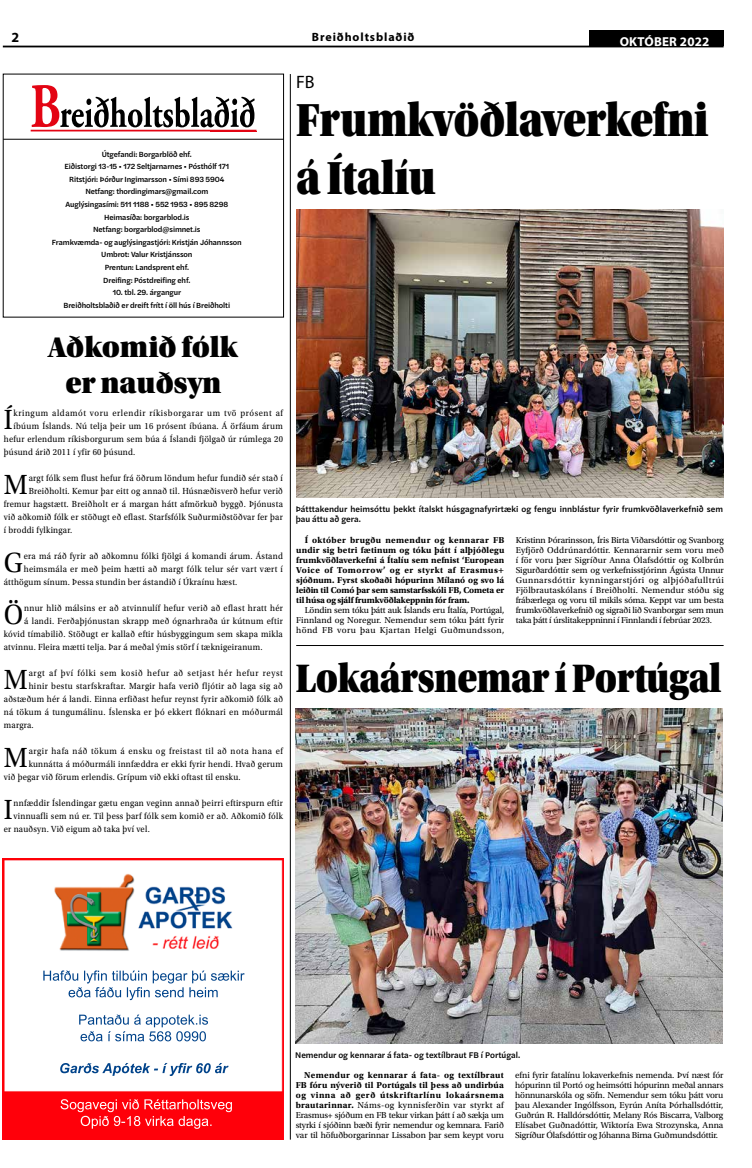
<style>
.page{position:relative;width:752px;height:1168px;background:#fff}
.page>*{position:absolute;margin:0;border:0;box-sizing:border-box;transform-origin:0 0}
.t1{font:49px/58.8px "Utopia Std Black Headline";letter-spacing:-.01em;color:#000;scale:.85 1}
.t2{font:42px "Utopia Std Black Headline";letter-spacing:-.01em;color:#000;scale:.85 1}
.t3{font:30px/36px "Utopia Std Black Headline";color:#000;text-align:center}
.t4{font:29.2px "Utopia Std";color:#000;scale:.92 1}
.t5{font:18px "Myriad Pro";color:#000}
.t6{font:700 14px "Myriad Pro";color:#000}
.t7{font:700 13px "Myriad Pro";letter-spacing:.015em;color:#fff}
.t8{font:700 12px "Myriad Pro";letter-spacing:.075em;color:#000}
.t9{font:9.3px "Utopia Std";letter-spacing:.03em;color:#000;scale:.92 1}
.t10{font:9.3px "Utopia Std";letter-spacing:.065em;color:#000;scale:.92 1}
.t11{font:9.3px "Utopia Std";letter-spacing:.075em;color:#000;scale:.92 1}
.t12{font:9.3px "Utopia Std";letter-spacing:.06em;color:#000;scale:.92 1}
.t13{font:9px/10px "Utopia Std";letter-spacing:-.01em;color:#000;text-align:justify}
.t14{font:700 9px/10px "Utopia Std";letter-spacing:-.015em;color:#000;text-align:justify}
.t15{font:500 8.6px/10px "Halyard Text";letter-spacing:.005em;color:#000}
.t16{font:500 7.8px/12.6px "Halyard Text";letter-spacing:-.015em;color:#000;text-align:center}
.s1{font-weight:700}
</style>
<div class="page">
<hr style="left:3px;top:46px;width:720px;height:1px;background:#000">
<hr style="left:290px;top:74px;width:1px;height:1066px;background:#000">
<hr style="left:3px;top:139px;width:280px;height:1px;background:#000">
<div style="left:588px;top:30px;width:135px;height:16px;background:#000"></div>
<svg style="left:32px;top:85px;width:223px;height:42px"></svg>
<hr style="left:31px;top:130px;width:225px;height:1px;background:#e30413">
<hr style="left:210px;top:131px;width:47px;height:1px;background:#e30413">
<img style="left:3px;top:859px;width:281px;height:281px">
<img style="left:296px;top:209px;width:427px;height:288px">
<img style="left:295px;top:709px;width:427px;height:334px">
<hr style="left:296px;top:645px;width:427px;height:1px;background:#000">
<h3 class="t6" style="left:11px;top:28px;width:9px">2</h3>
<p class="t8" style="left:312px;top:29px;width:104px">Breiðholtsblaðið</p>
<h3 class="t5" style="left:296px;top:71px;width:20px">FB</h3>
<h3 class="t7" style="left:619px;top:33px;width:91px">OKTÓBER 2022</h3>
<p class="t16" style="left:52px;top:147px;width:191px">Útgefandi: Borgarblöð ehf.<br>Eiðistorgi 13-15 • 172 Seltjarnarnes • Pósthólf 171<br>Ritstjóri: Þórður Ingimarsson • Sími 893 5904<br>Netfang: thordingimars@gmail.com<br>Auglýsingasími: 511 1188 • 552 1953 • 895 8298<br>Heimasíða: borgarblod.is<br>Netfang: borgarblod@simnet.is<br>Framkvæmda- og auglýsingastjóri: Kristján Jóhannsson Umbrot: Valur Kristjánsson<br>Prentun: Landsprent ehf.<br>Dreifing: Póstdreifing ehf.</p>
<p class="t16" style="left:63px;top:286px;width:168px">10. tbl. 29. árgangur<br>Breiðholtsblaðið er dreift frítt í öll hús í Breiðholti</p>
<h3 class="t3" style="left:49px;top:330px;width:191px">Aðkomið fólk er nauðsyn</h3>
<h3 class="t4" style="left:4px;top:404px;width:11px">Í</h3>
<p class="t10" style="left:14px;top:408px;width:294px">kringum aldamót voru erlendir ríkisborgarar um tvö prósent af</p>
<p class="t9" style="left:14px;top:421px;width:294px">íbúum Íslands. Nú telja þeir um 16 prósent íbúana. Á örfáum árum</p>
<p class="t9" style="left:4px;top:434px;width:305px">hefur erlendum ríkisborgurum sem búa á Íslandi fjölgað úr rúmlega 20</p>
<p class="t9" style="left:4px;top:447px;width:144px">þúsund árið 2011 í yfir 60 þúsund.</p>
<h3 class="t4" style="left:4px;top:469px;width:28px">M</h3>
<p class="t9" style="left:29px;top:473px;width:278px">argt fólk sem flust hefur frá öðrum löndum hefur fundið sér stað í</p>
<p class="t9" style="left:29px;top:486px;width:278px">Breiðholti. Kemur þar eitt og annað til. Húsnæðisverð hefur verið</p>
<p class="t9" style="left:4px;top:499px;width:305px">fremur hagstætt. Breiðholt er á margan hátt afmörkuð byggð. Þjónusta</p>
<p class="t9" style="left:4px;top:512px;width:305px">við aðkomið fólk er stöðugt eð eflast. Starfsfólk Suðurmiðstöðvar fer þar</p>
<p class="t9" style="left:4px;top:525px;width:76px">í broddi fylkingar.</p>
<h3 class="t4" style="left:4px;top:547px;width:22px">G</h3>
<p class="t9" style="left:24px;top:551px;width:283px">era má ráð fyrir að aðkomnu fólki fjölgi á komandi árum. Ástand</p>
<p class="t9" style="left:24px;top:564px;width:283px">heimsmála er með þeim hætti að margt fólk telur sér vart vært í</p>
<p class="t9" style="left:4px;top:577px;width:255px">átthögum sínum. Þessa stundin ber ástandið í Úkraínu hæst.</p>
<h3 class="t4" style="left:4px;top:599px;width:23px">Ö</h3>
<p class="t9" style="left:24px;top:603px;width:283px">nnur hlið málsins er að atvinnulíf hefur verið að eflast hratt hér</p>
<p class="t9" style="left:24px;top:616px;width:282px">á landi. Ferðaþjónustan skrapp með ógnarhraða úr kútnum eftir</p>
<p class="t9" style="left:4px;top:629px;width:305px">kóvid tímabilið. Stöðugt er kallað eftir húsbyggingum sem skapa mikla</p>
<p class="t9" style="left:4px;top:642px;width:282px">atvinnu. Fleira mætti telja. Þar á meðal ýmis störf í tæknigeiranum.</p>
<h3 class="t4" style="left:4px;top:664px;width:28px">M</h3>
<p class="t11" style="left:29px;top:668px;width:278px">argt af því fólki sem kosið hefur að setjast hér hefur reyst</p>
<p class="t9" style="left:29px;top:681px;width:278px">hinir bestu starfskraftar. Margir hafa verið fljótir að laga sig að</p>
<p class="t9" style="left:4px;top:694px;width:305px">aðstæðum hér á landi. Einna erfiðast hefur reynst fyrir aðkomið fólk að</p>
<p class="t9" style="left:4px;top:707px;width:305px">ná tökum á tungumálinu. Íslenska er þó ekkert flóknari en móðurmál</p>
<p class="t9" style="left:4px;top:720px;width:34px">margra.</p>
<h3 class="t4" style="left:4px;top:742px;width:28px">M</h3>
<p class="t12" style="left:29px;top:746px;width:278px">argir hafa náð tökum á ensku og freistast til að nota hana ef</p>
<p class="t9" style="left:29px;top:759px;width:278px">kunnátta á móðurmáli innfæddra er ekki fyrir hendi. Hvað gerum</p>
<p class="t9" style="left:4px;top:772px;width:259px">við þegar við förum erlendis. Grípum við ekki oftast til ensku.</p>
<h3 class="t4" style="left:4px;top:794px;width:11px">I</h3>
<p class="t9" style="left:14px;top:798px;width:294px">nnfæddir Íslendingar gætu engan veginn annað þeirri eftirspurn eftir</p>
<p class="t9" style="left:14px;top:811px;width:294px">vinnuafli sem nú er. Til þess þarf fólk sem komið er að. Aðkomið fólk</p>
<p class="t9" style="left:4px;top:824px;width:160px">er nauðsyn. Við eigum að taka því vel.</p>
<h1 class="t1" style="left:296px;top:91px;width:486px">Frumkvöðlaverkefni á Ítalíu</h1>
<p class="t15" style="left:295px;top:503px;width:429px">Þátttakendur heimsóttu þekkt ítalskt húsgagnafyrirtæki og fengu innblástur fyrir frumkvöðlaverkefnið sem þau áttu að gera.</p>
<p class="t14" style="left:296px;top:535px;width:209px;text-indent:9px">Í október brugðu nemendur og kennarar FB undir sig betri fætinum og tóku þátt í alþjóðlegu frumkvöðlaverkefni á Ítalíu sem nefnist ‘European Voice of Tomorrow’ og er styrkt af Erasmus+ sjóðnum. Fyrst skoðaði hópurinn Mílanó og svo lá leiðin til Comó þar sem samstarfsskóli FB, Cometa er til húsa og sjálf frumkvöðlakeppnin fór fram.</p>
<p class="t13" style="left:296px;top:605px;width:209px;text-indent:9px">Löndin sem tóku þátt auk Íslands eru Ítalía, Portúgal, Finnland og Noregur. Nemendur sem tóku þátt fyrir hönd FB voru þau Kjartan Helgi Guðmundsson,</p>
<p class="t13" style="left:515px;top:535px;width:210px">Kristinn Þórarinsson, Íris Birta Viðarsdóttir og Svanborg Eyfjörð Oddrúnardóttir. Kennararnir sem voru með í för voru þær Sigríður Anna Ólafsdóttir og Kolbrún Sigurðardóttir sem og verkefnisstjórinn Ágústa Unnur Gunnarsdóttir kynningarstjóri og alþjóðafulltrúi Fjölbrautaskólans í Breiðholti. Nemendur stóðu sig frábærlega og voru til mikils sóma. Keppt var um besta frumkvöðlaverkefnið og sigraði lið Svanborgar sem mun taka þátt í úrslitakeppninni í Finnlandi í febrúar 2023.</p>
<h2 class="t2" style="left:295px;top:657px;width:502px">Lokaársnemar í Portúgal</h2>
<p class="t15" style="left:295px;top:1049px;width:226px">Nemendur og kennarar á fata- og textílbraut FB í Portúgal.</p>
<p class="t13" style="left:295px;top:1071px;width:210px;text-indent:9px"><span class="s1">Nemendur og kennarar á fata- og textílbraut FB fóru nýverið til Portúgals til þess að undirbúa og vinna að gerð útskriftarlínu lokaársnema brautarinnar.</span> Náms-og kynnisferðin var styrkt af Erasmus+ sjóðum en FB tekur virkan þátt í að sækja um styrki í sjóðinn bæði fyrir nemendur og kemnara. Farið var til höfuðborgarinnar Lissabon þar sem keypt voru</p>
<p class="t13" style="left:515px;top:1071px;width:210px">efni fyrir fatalínu lokaverkefnis nemenda. Því næst fór hópurinn til Portó og heimsótti hópurinn meðal annars hönnunarskóla og söfn. Nemendur sem tóku þátt voru þau Alexander Ingólfsson, Eyrún Aníta Þórhallsdóttir, Guðrún R. Halldórsdóttir, Melany Rós Biscarra, Valborg Elísabet Guðnadóttir, Wiktoría Ewa Strozynska, Anna Sigríður Ólafsdóttir og Jóhanna Birna Guðmundsdóttir.</p>
</div>
